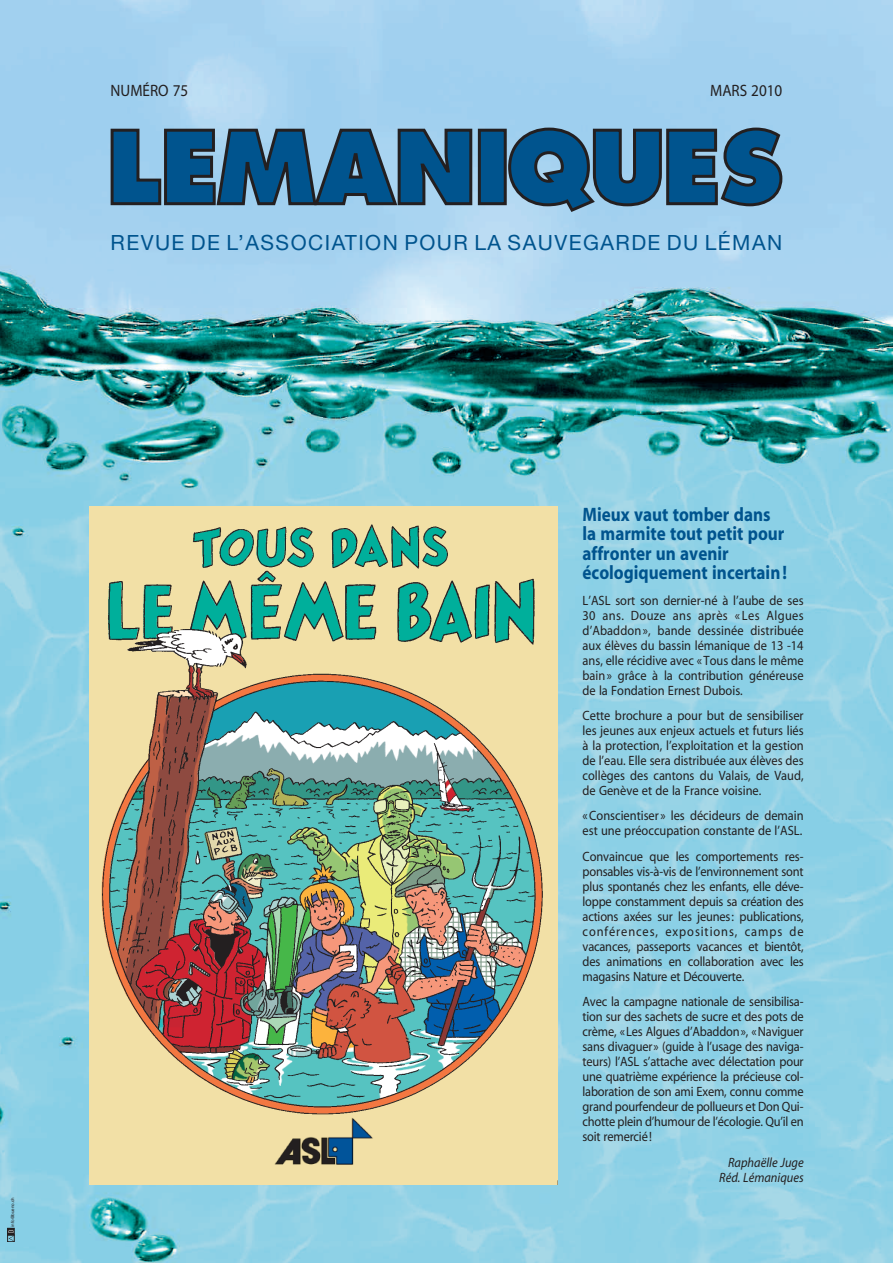
<style>
.page{position:relative;width:893px;height:1263px;background:#fff}
.page>*{position:absolute;margin:0;border:0;box-sizing:border-box;transform-origin:0 0}
.t1{font:21px "Helvetica Neue";letter-spacing:.07em;color:#00548e}
.t2{font:700 19.5px/19.5px "Myriad";color:#00548e;scale:.88 1}
.t3{font:16.5px "Myriad";color:#231f20;scale:.92 1}
.t4{font:13.5px/15px "Myriad";color:#231f20;text-align:justify;scale:.92 1}
.t5{font:italic 13.5px/15px "Myriad";color:#231f20;text-align:right;scale:.92 1}
.t6{font:4.35px "Helvetica Neue";color:#231f20}
</style>
<div class="page">
<img style="left:0;top:0;width:893px;height:1263px">
<div style="left:7px;top:1235px;width:7px;height:7px;border:1px solid #231f20"></div>
<div style="left:7px;top:1228px;width:7px;height:7px;border:1px solid #231f20"></div>
<svg style="left:9px;top:1230px;width:4px;height:11px"></svg>
<svg style="left:109px;top:127px;width:365px;height:80px;background:#306a92"></svg>
<div style="left:479px;top:130px;width:26px;height:74px;background:#00548e"></div>
<div style="left:478px;top:129px;width:29px;height:76px;border:3px solid #231f20"></div>
<svg style="left:507px;top:126px;width:277px;height:88px;background:#38729a"></svg>
<img style="left:89px;top:507px;width:468px;height:677px">
<p class="t3" style="left:111px;top:84px;width:86px">NUMÉRO 75</p>
<p class="t3" style="left:710px;top:84px;width:80px">MARS 2010</p>
<h1 class="t1" style="left:111px;top:235px;width:673px">REVUE DE L’ASSOCIATION POUR LA SAUVEGARDE DU LÉMAN</h1>
<p class="t6" style="left:11px;top:1226px;width:31px;rotate:-90deg">info@bueno.ch</p>
<h2 class="t2" style="left:583px;top:506px;width:234px">Mieux vaut tomber dans la marmite tout petit pour affronter un avenir écologiquement incertain!</h2>
<p class="t4" style="left:583px;top:594px;width:242px">L’ASL sort son dernier-né à l’aube de ses 30 ans. Douze ans après « Les Algues d’Abaddon», bande dessinée distribuée aux élèves du bassin lémanique de 13 -14 ans, elle récidive avec « Tous dans le même bain» grâce à la contribution généreuse de la Fondation Ernest Dubois.</p>
<p class="t4" style="left:583px;top:709px;width:242px">Cette brochure a pour but de sensibiliser les jeunes aux enjeux actuels et futurs liés à la protection, l’exploitation et la gestion de l’eau. Elle sera distribuée aux élèves des collèges des cantons du Valais, de Vaud, de Genève et de la France voisine.</p>
<p class="t4" style="left:583px;top:810px;width:242px">«Conscientiser » les décideurs de demain est une préoccupation constante de l’ASL.</p>
<p class="t4" style="left:583px;top:850px;width:242px">Convaincue que les comportements res&shy;ponsables vis-à-vis de l’environnement sont plus spontanés chez les enfants, elle déve&shy;loppe constamment depuis sa création des actions axées sur les jeunes: publications, conférences, expositions, camps de vacances, passeports vacances et bientôt, des animations en collaboration avec les magasins Nature et Découverte.</p>
<p class="t4" style="left:583px;top:995px;width:242px">Avec la campagne nationale de sensibilisa&shy;tion sur des sachets de sucre et des pots de crème, «Les Algues d’Abaddon», «Naviguer sans divaguer» (guide à l’usage des naviga&shy;teurs) l’ASL s’attache avec délectation pour une quatrième expérience la précieuse col&shy;laboration de son ami Exem, connu comme grand pourfendeur de pollueurs et Don Qui&shy;chotte plein d’humour de l’écologie. Qu’il en soit remercié!</p>
<p class="t5" style="left:719px;top:1156px;width:93px">Raphaëlle Juge<br>Réd. Lémaniques</p>
</div>
